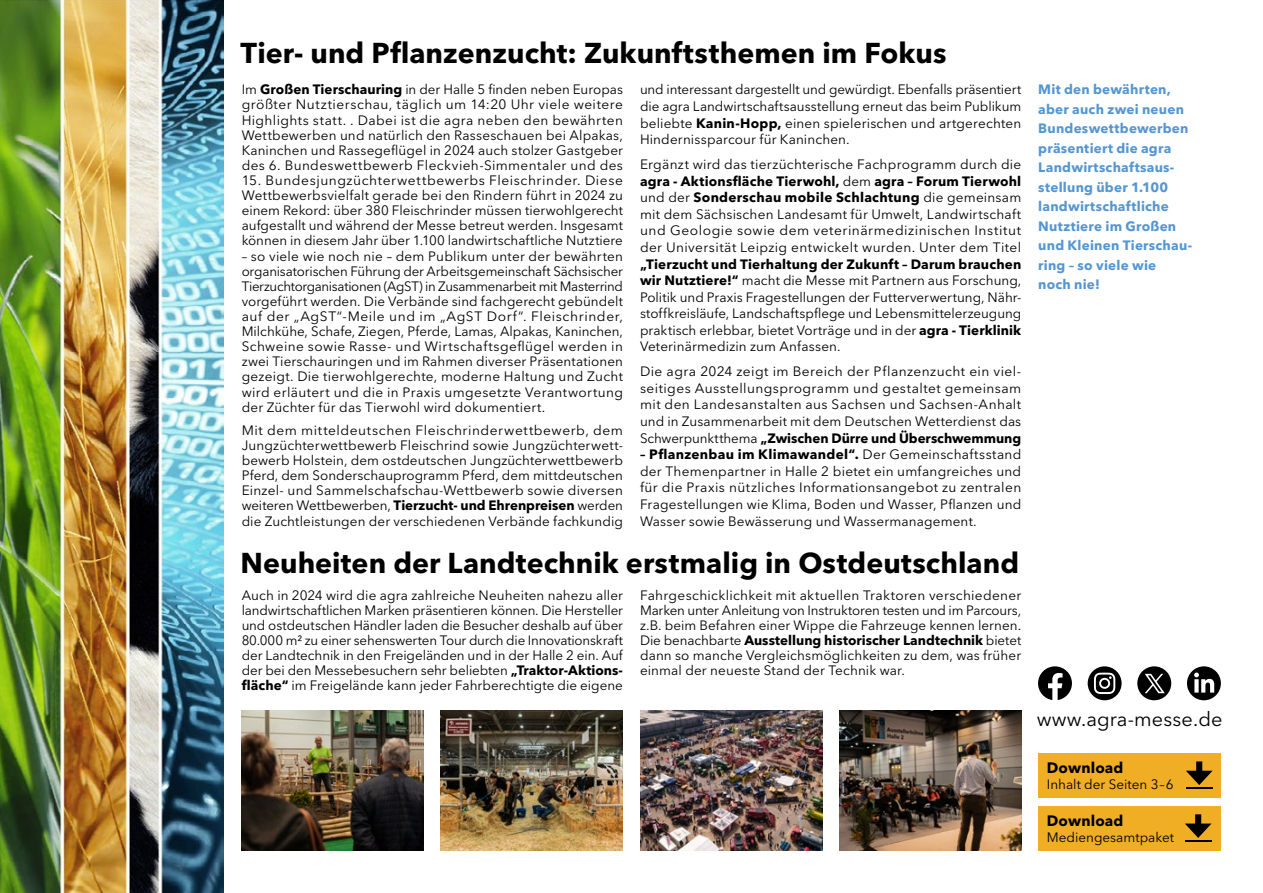
<style>
.page{position:relative;width:1263px;height:893px;background:#fff}
.page>*{position:absolute;margin:0;border:0;box-sizing:border-box;transform-origin:0 0}
.t1{font:700 28.5px "Avenir Next LT Pro";color:#000}
.t2{font:19.95px "Avenir Next LT Pro";letter-spacing:.005em;color:#000}
.Fließtext{font:700 15px "Avenir Next LT Pro";letter-spacing:.01em;color:#000}
.Fließtext-2{font:13.5px/15.1px "Avenir Next LT Pro";letter-spacing:.01em;color:#000;text-align:justify}
.Fließtext-3{font:700 13.5px/19.5px "Avenir Next LT Pro";letter-spacing:.015em;color:#5596d1}
.s1{font-weight:700}
</style>
<div class="page">
<img style="left:0;top:0;width:224px;height:893px">
<img style="left:441px;top:711px;width:182px;height:139px">
<img style="left:640px;top:711px;width:182px;height:139px">
<img style="left:839px;top:711px;width:182px;height:139px">
<img style="left:242px;top:711px;width:182px;height:139px">
<div style="left:1038px;top:753px;width:182px;height:45px;background:#f0ae24"></div>
<div style="left:1196px;top:761px;width:6px;height:15px;background:#000"></div>
<svg style="left:1186px;top:771px;width:26px;height:18px"></svg>
<div style="left:1038px;top:806px;width:182px;height:45px;background:#f0ae24"></div>
<hr style="left:1185px;top:840px;width:26px;height:2px;background:#000">
<div style="left:1195px;top:814px;width:6px;height:15px;background:#000"></div>
<svg style="left:1185px;top:823px;width:26px;height:15px"></svg>
<div style="left:1088px;top:666px;width:33px;height:34px;background:#000;border-radius:50%"></div>
<svg style="left:1094px;top:673px;width:21px;height:21px"></svg>
<div style="left:1187px;top:666px;width:34px;height:34px;background:#000;border-radius:50%"></div>
<svg style="left:1194px;top:673px;width:20px;height:20px"></svg>
<svg style="left:1038px;top:666px;width:34px;height:34px"></svg>
<svg style="left:1137px;top:666px;width:34px;height:34px"></svg>
<p class="t1" style="left:241px;top:36px;width:707px">Tier- und Pflanzenzucht: Zukunftsthemen im Fokus</p>
<p class="Fließtext-2" style="left:242px;top:82px;width:383px">Im <span class="s1">Großen Tierschauring</span> in der Halle 5 finden neben Europas größter Nutztierschau, täglich um 14:20 Uhr viele weitere Highlights statt. . Dabei ist die agra neben den bewährten Wettbewerben und natürlich den Rasseschauen bei Alpakas, Kaninchen und Rassegeflügel in 2024 auch stolzer Gastgeber des 6. Bundeswettbewerb Fleckvieh-Simmentaler und des</p>
<p class="Fließtext-2" style="left:242px;top:173px;width:383px">15. Bundesjungzüchterwettbewerbs Fleischrinder. Diese Wettbewerbsvielfalt gerade bei den Rindern führt in 2024 zu einem Rekord: über 380 Fleischrinder müssen tierwohlgerecht aufgestallt und während der Messe betreut werden. Insgesamt können in diesem Jahr über 1.100 landwirtschaftliche Nutztiere</p>
<p class="Fließtext-2" style="left:242px;top:248px;width:383px">– so viele wie noch nie – dem Publikum unter der bewährten organisatorischen Führung der Arbeitsgemeinschaft Sächsischer Tierzuchtorganisationen (AgST) in Zusammenarbeit mit Masterrind vorgeführt werden. Die Verbände sind fachgerecht gebündelt auf der „AgST“-Meile und im „AgST Dorf“. Fleischrinder, Milchkühe, Schafe, Ziegen, Pferde, Lamas, Alpakas, Kaninchen, Schweine sowie Rasse- und Wirtschaftsgeflügel werden in zwei Tierschauringen und im Rahmen diverser Präsentationen gezeigt. Die tierwohlgerechte, moderne Haltung und Zucht wird erläutert und die in Praxis umgesetzte Verantwortung der Züchter für das Tierwohl wird dokumentiert.</p>
<p class="Fließtext-2" style="left:242px;top:423px;width:383px">Mit dem mitteldeutschen Fleischrinderwettbewerb, dem Jungzüchterwettbewerb Fleischrind sowie Jungzüchterwett&shy;bewerb Holstein, dem ostdeutschen Jungzüchterwettbewerb Pferd, dem Sonderschauprogramm Pferd, dem mittdeutschen Einzel- und Sammelschafschau-Wettbewerb sowie diversen weiteren Wettbewerben, <span class="s1">Tierzucht- und Ehrenpreisen</span> werden die Zuchtleistungen der verschiedenen Verbände fachkundig</p>
<p class="Fließtext-2" style="left:640px;top:81px;width:383px;line-height:16.6px">und interessant dargestellt und gewürdigt. Ebenfalls präsentiert die agra Landwirtschaftsausstellung erneut das beim Publikum beliebte <span class="s1">Kanin-Hopp,</span> einen spielerischen und artgerechten Hindernissparcour für Kaninchen.</p>
<p class="Fließtext-2" style="left:640px;top:156px;width:383px;line-height:16.6px">Ergänzt wird das tierzüchterische Fachprogramm durch die <span class="s1">agra - Aktionsfläche Tierwohl,</span> dem <span class="s1">agra – Forum Tierwohl </span>und der <span class="s1">Sonderschau mobile Schlachtung</span> die gemeinsam mit dem Sächsischen Landesamt für Umwelt, Landwirtschaft und Geologie sowie dem veterinärmedizinischen Institut der Universität Leipzig entwickelt wurden. Unter dem Titel <span class="s1">„Tierzucht und Tierhaltung der Zukunft – Darum brauchen wir Nutztiere!“</span> macht die Messe mit Partnern aus Forschung, Politik und Praxis Fragestellungen der Futterverwertung, Nähr&shy;stoffkreisläufe, Landschaftspflege und Lebensmittelerzeugung praktisch erlebbar, bietet Vorträge und in der <span class="s1">agra - Tierklinik </span>Veterinärmedizin zum Anfassen.</p>
<p class="Fließtext-2" style="left:640px;top:363px;width:383px;line-height:16.6px">Die agra 2024 zeigt im Bereich der Pflanzenzucht ein viel&shy;seitiges Ausstellungsprogramm und gestaltet gemeinsam mit den Landesanstalten aus Sachsen und Sachsen-Anhalt und in Zusammenarbeit mit dem Deutschen Wetterdienst das Schwerpunktthema <span class="s1">„Zwischen Dürre und Überschwemmung</span></p>
<p class="Fließtext-2" style="left:640px;top:446px;width:383px;line-height:16.6px"><span class="s1">– Pflanzenbau im Klimawandel“.</span> Der Gemeinschaftsstand der Themenpartner in Halle 2 bietet ein umfangreiches und für die Praxis nützliches Informationsangebot zu zentralen Fragestellungen wie Klima, Boden und Wasser, Pflanzen und Wasser sowie Bewässerung und Wassermanagement.</p>
<p class="t1" style="left:241px;top:545px;width:780px">Neuheiten der Landtechnik erstmalig in Ostdeutschland</p>
<p class="Fließtext-2" style="left:242px;top:588px;width:383px">Auch in 2024 wird die agra zahlreiche Neuheiten nahezu aller landwirtschaftlichen Marken präsentieren können. Die Hersteller und ostdeutschen Händler laden die Besucher deshalb auf über 80.000 m² zu einer sehenswerten Tour durch die Innovationskraft der Landtechnik in den Freigeländen und in der Halle 2 ein. Auf der bei den Messebesuchern sehr beliebten <span class="s1">„Traktor-Aktions&shy;fläche“</span> im Freigelände kann jeder Fahrberechtigte die eigene</p>
<p class="Fließtext-2" style="left:640px;top:588px;width:383px">Fahrgeschicklichkeit mit aktuellen Traktoren verschiedener Marken unter Anleitung von Instruktoren testen und im Parcours, z.B. beim Befahren einer Wippe die Fahrzeuge kennen lernen.<br>Die benachbarte <span class="s1">Ausstellung historischer Landtechnik</span> bietet dann so manche Vergleichsmöglichkeiten zu dem, was früher einmal der neueste Stand der Technik war.</p>
<p class="Fließtext-3" style="left:1038px;top:80px;width:155px">Mit den bewährten, aber auch zwei neuen<br>Bundeswettbewerben präsentiert die agra<br>Landwirtschaftsaus&shy;stellung über 1.100 landwirtschaftliche<br>Nutztiere im Großen und Kleinen Tierschau&shy;ring – so viele wie noch nie!</p>
<p class="t2" style="left:1037px;top:707px;width:187px">www.agra-messe.de</p>
<p class="Fließtext" style="left:1047px;top:758px;width:78px">Download</p>
<p class="Fließtext-2" style="left:1047px;top:777px;width:128px">Inhalt der Seiten 3–6</p>
<p class="Fließtext" style="left:1047px;top:811px;width:78px">Download</p>
<p class="Fließtext-2" style="left:1047px;top:830px;width:129px">Mediengesamtpaket</p>
</div>
